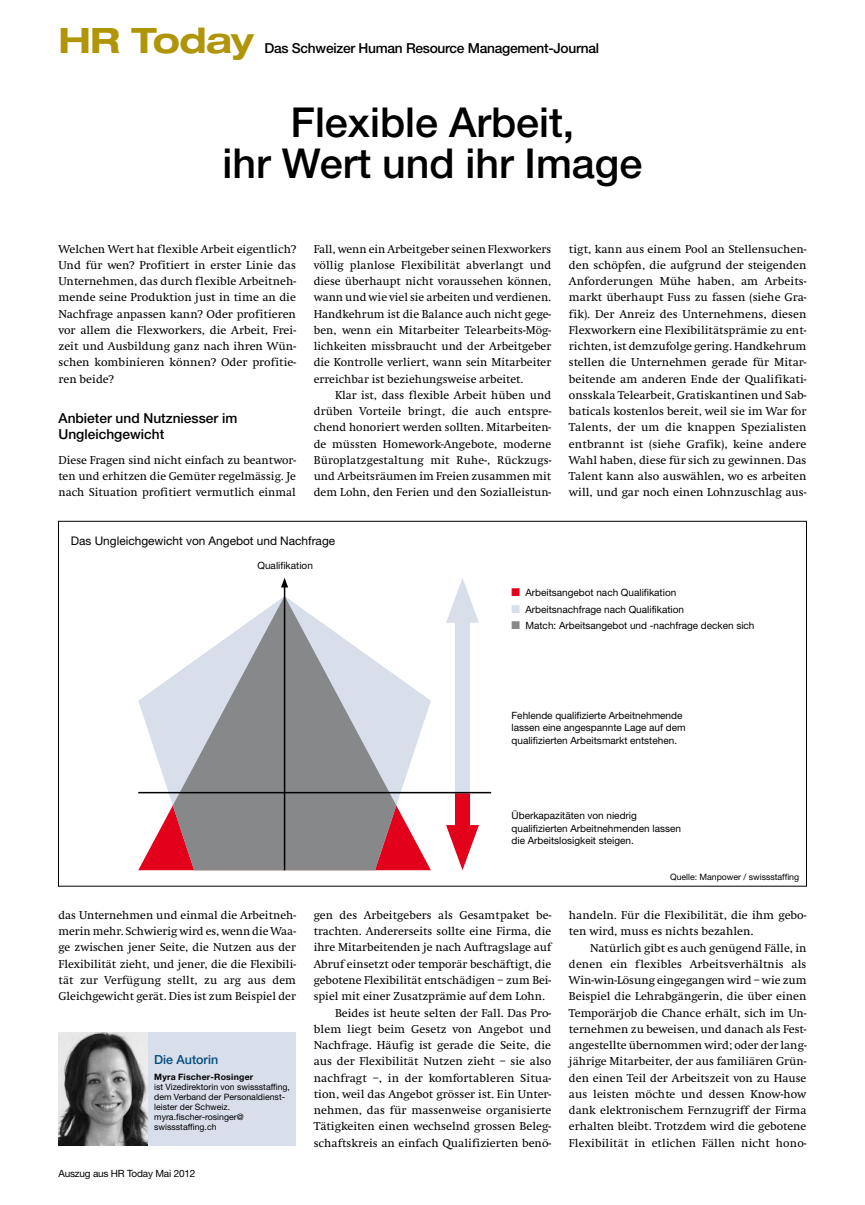
<style>
.page{position:relative;width:865px;height:1205px;background:#fff}
.page>*{position:absolute;margin:0;border:0;box-sizing:border-box;transform-origin:0 0}
.t1{font:500 41.25px/41.2px "Helvetica Neue LT";color:#000;text-align:center}
.t2{font:700 expanded 35px "Helvetica Neue LT";letter-spacing:-.02em;color:#b09509}
.t3{font:500 13.75px/16.2px "Helvetica Neue LT";letter-spacing:-.01em;color:#000}
.t4{font:500 12.5px "Helvetica Neue LT";color:#004d80}
.t5{font:11.88px/16.2px "Swift EF";color:#000;text-align:justify}
.t6{font:11.88px "Helvetica Neue LT";color:#000}
.t7{font:10px/12.5px "Helvetica Neue LT";color:#000}
.t8{font:10px "Helvetica Neue LT";letter-spacing:-.02em;color:#000}
.t9{font:8.75px/10px "Helvetica Neue LT";color:#000}
.t10{font:700 8.75px "Helvetica Neue LT";letter-spacing:.025em;color:#000}
.s1{color:#e2001a}
.s2{color:#d8deea}
.s3{color:#87888a}
</style>
<div class="page">
<div style="left:58px;top:1032px;width:238px;height:114px;background:#d8deea"></div>
<img style="left:58px;top:1032px;width:89px;height:114px">
<svg style="left:138px;top:676px;width:293px;height:194px"></svg>
<svg style="left:173px;top:596px;width:223px;height:274px;background:#acaaae"></svg>
<hr style="left:284px;top:585px;width:1px;height:285px;background:#000">
<svg style="left:281px;top:578px;width:7px;height:9px"></svg>
<div style="left:455px;top:605px;width:15px;height:188px;background:#d8deea"></div>
<svg style="left:446px;top:578px;width:33px;height:45px"></svg>
<div style="left:455px;top:793px;width:15px;height:50px;background:#e2001a"></div>
<svg style="left:446px;top:825px;width:33px;height:45px"></svg>
<hr style="left:138px;top:792px;width:353px;height:1px;background:#000">
<h2 class="t2" style="left:58px;top:19px;width:197px">HR Today</h2>
<p class="t3" style="left:264px;top:40px;width:336px">Das Schweizer Human Resource Management-Journal</p>
<h1 class="t1" style="left:223px;top:101px;width:421px">Flexible Arbeit,<br>ihr Wert und ihr Image</h1>
<p class="t5" style="left:58px;top:241px;width:239px">Welchen Wert hat flexible Arbeit eigentlich?<br>Und für wen? Profitiert in erster Linie das Unternehmen, das durch flexible Arbeitneh&shy;mende seine Produktion just in time an die Nachfrage anpassen kann? Oder profitieren vor allem die Flexworkers, die Arbeit, Frei&shy;zeit und Ausbildung ganz nach ihren Wün&shy;schen kombinieren können? Oder profitie&shy;ren beide?</p>
<p class="t3" style="left:58px;top:409px;width:180px">Anbieter und Nutzniesser im<br>Ungleichgewicht</p>
<p class="t5" style="left:58px;top:452px;width:239px">Diese Fragen sind nicht einfach zu beantwor&shy;ten und erhitzen die Gemüter regelmässig. Je nach Situation profitiert vermutlich einmal</p>
<p class="t5" style="left:314px;top:241px;width:239px">Fall, wenn ein Arbeitgeber seinen Flexworkers völlig planlose Flexibilität abverlangt und diese überhaupt nicht voraussehen können, wann und wie viel sie arbeiten und verdienen.<br>Handkehrum ist die Balance auch nicht gege&shy;ben, wenn ein Mitarbeiter Telearbeits-Mög&shy;lichkeiten missbraucht und der Arbeitgeber die Kontrolle verliert, wann sein Mitarbeiter erreichbar ist beziehungsweise arbeitet.</p>
<p class="t5" style="left:314px;top:387px;width:239px;text-indent:21px">Klar ist, dass flexible Arbeit hüben und drüben Vorteile bringt, die auch entspre&shy;chend honoriert werden sollten. Mitarbeiten&shy;de müssten Homework-Angebote, moderne Büroplatzgestaltung mit Ruhe-, Rückzugs&shy;und Arbeitsräumen im Freien zusammen mit dem Lohn, den Ferien und den Sozialleistun-</p>
<p class="t6" style="left:71px;top:533px;width:266px">Das Ungleichgewicht von Angebot und Nachfrage</p>
<p class="t7" style="left:257px;top:559px;width:57px">Qualifikation</p>
<p class="t5" style="left:569px;top:241px;width:239px">tigt, kann aus einem Pool an Stellensuchen&shy;den schöpfen, die aufgrund der steigenden Anforderungen Mühe haben, am Arbeits&shy;markt überhaupt Fuss zu fassen (siehe Gra&shy;fik). Der Anreiz des Unternehmens, diesen Flexworkern eine Flexibilitätsprämie zu ent&shy;richten, ist demzufolge gering. Handkehrum stellen die Unternehmen gerade für Mitar&shy;beitende am anderen Ende der Qualifikati&shy;onsskala Telearbeit, Gratiskantinen und Sab&shy;baticals kostenlos bereit, weil sie im War for Talents, der um die knappen Spezialisten entbrannt ist (siehe Grafik), keine andere Wahl haben, diese für sich zu gewinnen. Das Talent kann also auswählen, wo es arbeiten will, und gar noch einen Lohnzuschlag aus-</p>
<p class="t7" style="left:511px;top:586px;width:166px"><span class="s1">■</span> Arbeitsangebot nach Qualifikation</p>
<p class="t7" style="left:511px;top:602px;width:174px"><span class="s2">■</span> Arbeitsnachfrage nach Qualifikation</p>
<p class="t7" style="left:511px;top:619px;width:244px"><span class="s3">■</span> Match: Arbeitsangebot und -nachfrage decken sich</p>
<p class="t7" style="left:511px;top:709px;width:175px">Fehlende qualifizierte Arbeitnehmende lassen eine angespannte Lage auf dem qualifizierten Arbeitsmarkt entstehen.</p>
<p class="t7" style="left:511px;top:809px;width:171px">Überkapazitäten von niedrig qualifizierten Arbeitnehmenden lassen die Arbeitslosigkeit steigen.</p>
<p class="t5" style="left:58px;top:907px;width:239px">das Unternehmen und einmal die Arbeitneh&shy;merin mehr. Schwierig wird es, wenn die Waa&shy;ge zwischen jener Seite, die Nutzen aus der Flexibilität zieht, und jener, die die Flexibili&shy;tät zur Verfügung stellt, zu arg aus dem Gleichgewicht gerät. Dies ist zum Beispiel der</p>
<p class="t4" style="left:154px;top:1052px;width:65px">Die Autorin</p>
<p class="t10" style="left:154px;top:1071px;width:101px">Myra Fischer-Rosinger</p>
<p class="t9" style="left:154px;top:1081px;width:137px">ist Vizedirektorin von swissstaffing, dem Verband der Personaldienst&shy;leister der Schweiz. myra.fischer-rosinger@ swissstaffing.ch</p>
<p class="t8" style="left:58px;top:1168px;width:138px">Auszug aus HR Today Mai 2012</p>
<p class="t5" style="left:314px;top:907px;width:239px">gen des Arbeitgebers als Gesamtpaket be-</p>
<p class="t5" style="left:314px;top:923px;width:239px">trachten. Andererseits sollte eine Firma, die</p>
<p class="t5" style="left:314px;top:939px;width:239px">ihre Mitarbeitenden je nach Auftragslage auf</p>
<p class="t5" style="left:314px;top:956px;width:239px">Abruf einsetzt oder temporär beschäftigt, die</p>
<p class="t5" style="left:314px;top:972px;width:239px">gebotene Flexibilität entschädigen – zum Bei-</p>
<p class="t5" style="left:314px;top:988px;width:232px">spiel mit einer Zusatzprämie auf dem Lohn.</p>
<p class="t5" style="left:335px;top:1005px;width:218px">Beides ist heute selten der Fall. Das Pro-</p>
<p class="t5" style="left:314px;top:1021px;width:239px">blem liegt beim Gesetz von Angebot und</p>
<p class="t5" style="left:314px;top:1037px;width:239px">Nachfrage. Häufig ist gerade die Seite, die</p>
<p class="t5" style="left:314px;top:1053px;width:239px">aus der Flexibilität Nutzen zieht – sie also</p>
<p class="t5" style="left:314px;top:1070px;width:239px">nachfragt –, in der komfortableren Situa-</p>
<p class="t5" style="left:314px;top:1086px;width:239px">tion, weil das Angebot grösser ist. Ein Unter-</p>
<p class="t5" style="left:314px;top:1102px;width:239px">nehmen, das für massenweise organisierte</p>
<p class="t5" style="left:314px;top:1118px;width:239px">Tätigkeiten einen wechselnd grossen Beleg-</p>
<p class="t5" style="left:314px;top:1134px;width:239px">schaftskreis an einfach Qualifizierten benö-</p>
<p class="t9" style="left:670px;top:872px;width:131px">Quelle: Manpower / swissstaffing</p>
<p class="t5" style="left:569px;top:907px;width:239px">handeln. Für die Flexibilität, die ihm gebo&shy;ten wird, muss es nichts bezahlen.</p>
<p class="t5" style="left:569px;top:940px;width:239px;text-indent:21px">Natürlich gibt es auch genügend Fälle, in denen ein flexibles Arbeitsverhältnis als Win-win-Lösung eingegangen wird – wie zum Beispiel die Lehrabgängerin, die über einen Temporärjob die Chance erhält, sich im Un&shy;ternehmen zu beweisen, und danach als Fest&shy;angestellte übernommen wird; oder der lang&shy;jährige Mitarbeiter, der aus familiären Grün&shy;den einen Teil der Arbeitszeit von zu Hause aus leisten möchte und dessen Know-how dank elektronischem Fernzugriff der Firma erhalten bleibt. Trotzdem wird die gebotene Flexibilität in etlichen Fällen nicht hono-</p>
</div>
